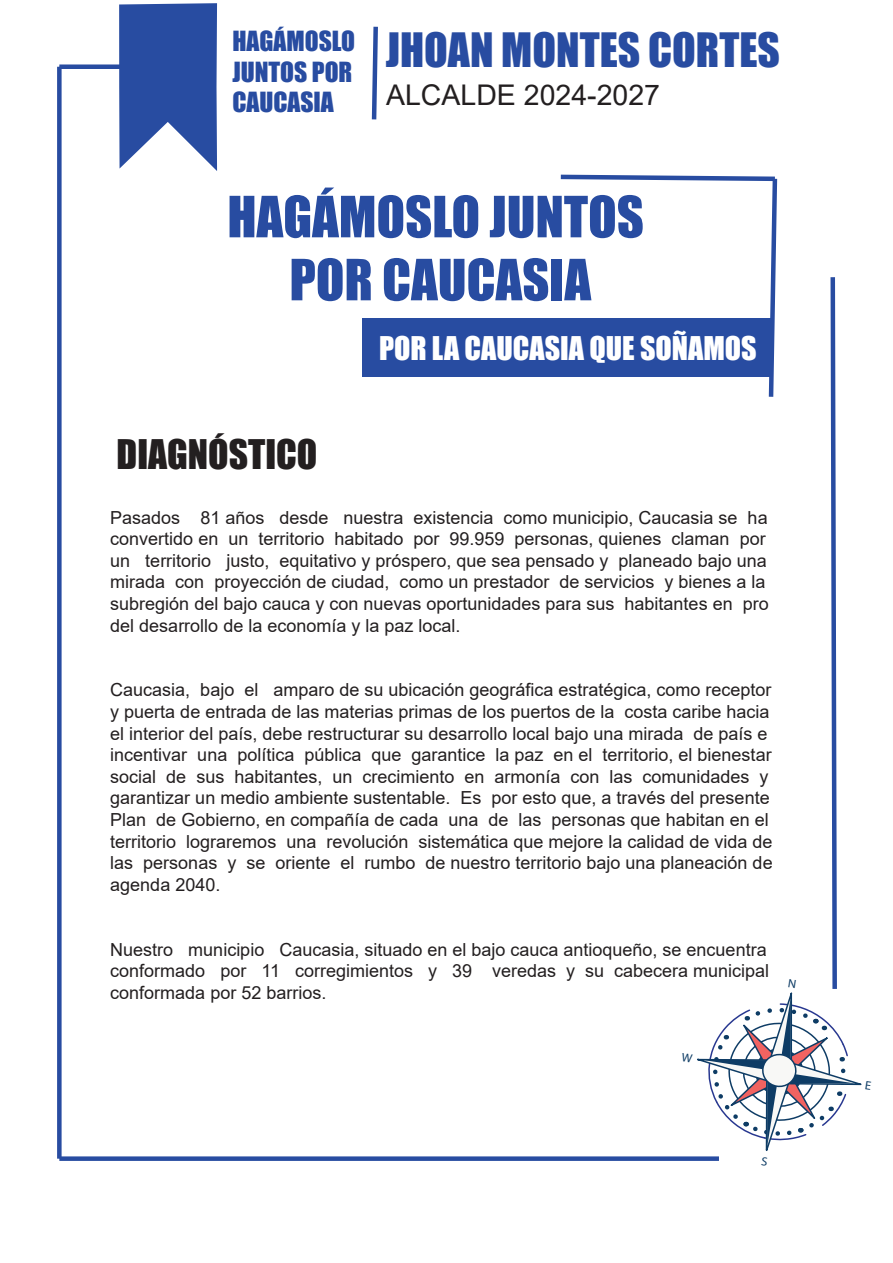
<style>
.page{position:relative;width:893px;height:1263px;background:#fff}
.page>*{position:absolute;margin:0;border:0;box-sizing:border-box;transform-origin:0 0}
.t1{font:52.5px/63px "Impact";color:#284ca1;text-align:center}
.t2{font:43.5px "Impact";color:#284ca1}
.t3{font:37.5px "Impact";color:#231f20}
.t4{font:30px "Impact";color:#fff}
.t5{font:28.5px "Arial";color:#231f20}
.t6{font:25.5px/30.6px "Impact";color:#284ca1;text-align:justify}
.t7{font:18px/21.6px "Arial";color:#231f20}
</style>
<div class="page">
<div style="left:59px;top:64px;width:68px;height:5px;background:#284ca1"></div>
<div style="left:57px;top:67px;width:5px;height:1092px;background:#284ca1"></div>
<div style="left:59px;top:1156px;width:660px;height:5px;background:#284ca1"></div>
<svg style="left:119px;top:3px;width:98px;height:168px"></svg>
<svg style="left:371px;top:26px;width:7px;height:94px"></svg>
<div style="left:362px;top:318px;width:408px;height:59px;background:#284ca1"></div>
<svg style="left:560px;top:174px;width:302px;height:976px"></svg>
<h3 class="t6" style="left:232px;top:25px;width:124px">HAGÁMOSLO JUNTOS POR CAUCASIA</h3>
<h2 class="t2" style="left:386px;top:16px;width:396px">JHOAN MONTES CORTES</h2>
<h3 class="t5" style="left:386px;top:76px;width:276px">ALCALDE 2024-2027</h3>
<h1 class="t1" style="left:227px;top:184px;width:418px">HAGÁMOSLO JUNTOS<br>POR CAUCASIA</h1>
<h3 class="t4" style="left:379px;top:325px;width:379px">POR LA CAUCASIA QUE SOÑAMOS</h3>
<h3 class="t3" style="left:117px;top:425px;width:202px">DIAGNÓSTICO</h3>
<p class="t7" style="left:110px;top:506px;width:660px">Pasados 81 años desde nuestra existencia como municipio, Caucasia se ha convertido en un territorio habitado por 99.959 personas, quienes claman por un territorio justo, equitativo y próspero, que sea pensado y planeado bajo una mirada con proyección de ciudad, como un prestador de servicios y bienes a la subregión del bajo cauca y con nuevas oportunidades para sus habitantes en pro del desarrollo de la economía y la paz local.</p>
<p class="t7" style="left:110px;top:679px;width:664px">Caucasia, bajo el amparo de su ubicación geográfica estratégica, como receptor y puerta de entrada de las materias primas de los puertos de la costa caribe hacia el interior del país, debe restructurar su desarrollo local bajo una mirada de país e incentivar una política pública que garantice la paz en el territorio, el bienestar social de sus habitantes, un crecimiento en armonía con las comunidades y garantizar un medio ambiente sustentable. Es por esto que, a través del presente Plan de Gobierno, en compañía de cada una de las personas que habitan en el territorio lograremos una revolución sistemática que mejore la calidad de vida de las personas y se oriente el rumbo de nuestro territorio bajo una planeación de agenda 2040.</p>
<p class="t7" style="left:110px;top:938px;width:660px">Nuestro municipio Caucasia, situado en el bajo cauca antioqueño, se encuentra conformado por 11 corregimientos y 39 veredas y su cabecera municipal conformada por 52 barrios.</p>
</div>
